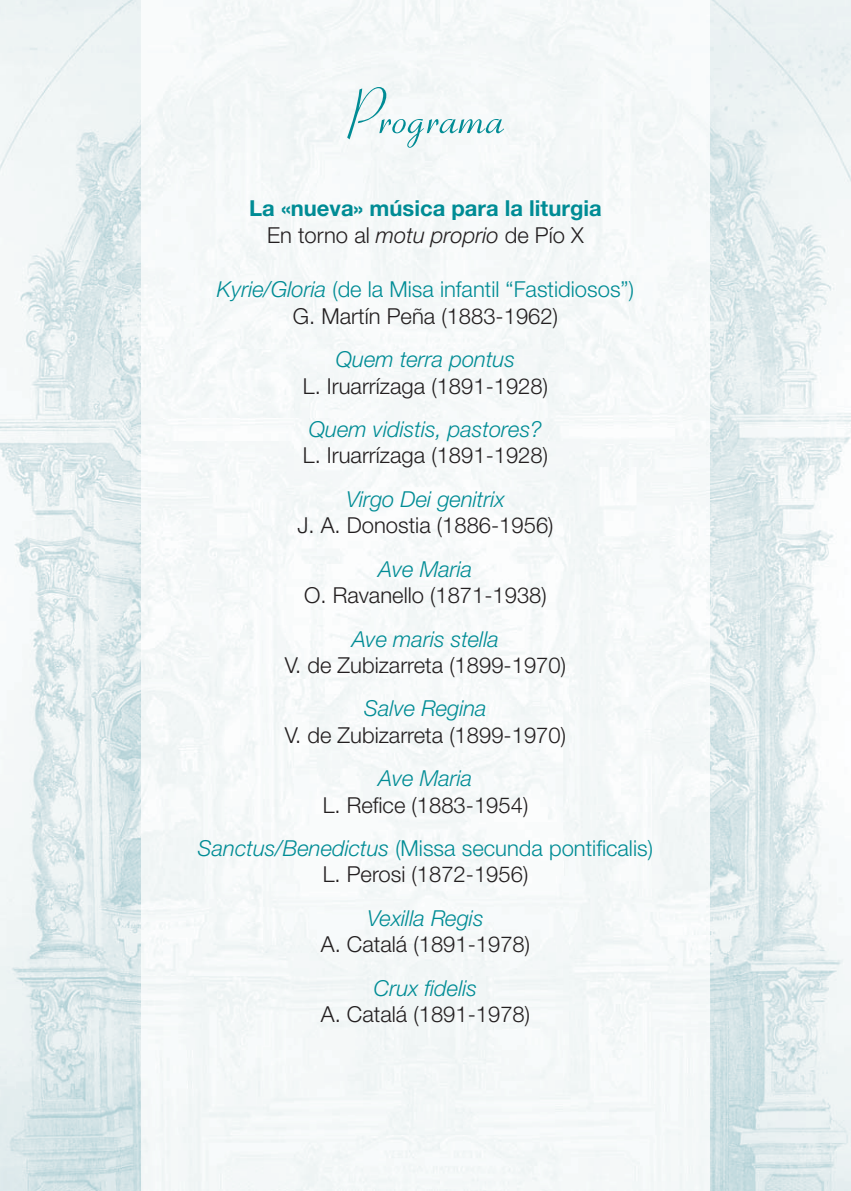
<style>
.page{position:relative;width:851px;height:1191px;background:#fff}
.page>*{position:absolute;margin:0;border:0;box-sizing:border-box;transform-origin:0 0}
.t1{font:64px "Coronet";color:#008c95}
.t2{font:300 22px "Helvetica Neue";color:#231f20}
.t3{font:300 22px/26.4px "Helvetica Neue";color:#008c95;text-align:center}
.t4{font:italic 300 22px "Helvetica Neue";color:#008c95}
.t5{font:700 22px/26.4px "Helvetica Neue";color:#008c95;text-align:center}
.s1{font-weight:300;color:#231f20}
.s2{font-weight:300;font-style:italic;color:#231f20}
.s3{font-style:italic}
.s4{color:#231f20}
</style>
<div class="page">
<img style="left:0;top:0;width:850px;height:1191px">
<div style="left:142px;top:0;width:567px;height:1191px;background:#f5f8f8"></div>
<div style="left:142px;top:350px;width:426px;height:701px;background:#f6f9f9"></div>
<h1 class="t1" style="left:346px;top:87px;width:159px">Programa</h1>
<p class="t5" style="left:249px;top:197px;width:354px">La «nueva» música para la liturgia<br><span class="s1">En torno al</span> <span class="s2">motu proprio</span> <span class="s1">de Pío X</span></p>
<p class="t3" style="left:217px;top:278px;width:418px"><span class="s3">Kyrie/Gloria</span> (de la Misa infantil “Fastidiosos”)<br><span class="s4">G. Martín Peña (1883-1962)</span></p>
<p class="t4" style="left:336px;top:351px;width:180px">Quem terra pontus</p>
<p class="t2" style="left:303px;top:378px;width:246px">L. Iruarrízaga (1891-1928)</p>
<p class="t4" style="left:309px;top:421px;width:235px">Quem vidistis, pastores?</p>
<p class="t2" style="left:303px;top:448px;width:246px">L. Iruarrízaga (1891-1928)</p>
<p class="t4" style="left:346px;top:491px;width:160px">Virgo Dei genitrix</p>
<p class="t2" style="left:297px;top:517px;width:257px">J. A. Donostia (1886-1956)</p>
<p class="t4" style="left:378px;top:561px;width:95px">Ave Maria</p>
<p class="t2" style="left:304px;top:587px;width:244px">O. Ravanello (1871-1938)</p>
<p class="t4" style="left:352px;top:631px;width:148px">Ave maris stella</p>
<p class="t2" style="left:285px;top:657px;width:282px">V. de Zubizarreta (1899-1970)</p>
<p class="t4" style="left:364px;top:700px;width:124px">Salve Regina</p>
<p class="t2" style="left:285px;top:727px;width:282px">V. de Zubizarreta (1899-1970)</p>
<p class="t4" style="left:378px;top:770px;width:95px">Ave Maria</p>
<p class="t3" style="left:198px;top:785px;width:456px;line-height:43.4px"><span class="s4">L. Refice (1883-1954)<br></span><span class="s3">Sanctus/Benedictus</span> (Missa secunda pontificalis)</p>
<p class="t2" style="left:322px;top:866px;width:207px">L. Perosi (1872-1956)</p>
<p class="t4" style="left:367px;top:910px;width:118px">Vexilla Regis</p>
<p class="t2" style="left:321px;top:936px;width:211px">A. Catalá (1891-1978)</p>
<p class="t4" style="left:374px;top:980px;width:105px">Crux fidelis</p>
<p class="t2" style="left:321px;top:1006px;width:211px">A. Catalá (1891-1978)</p>
</div>
